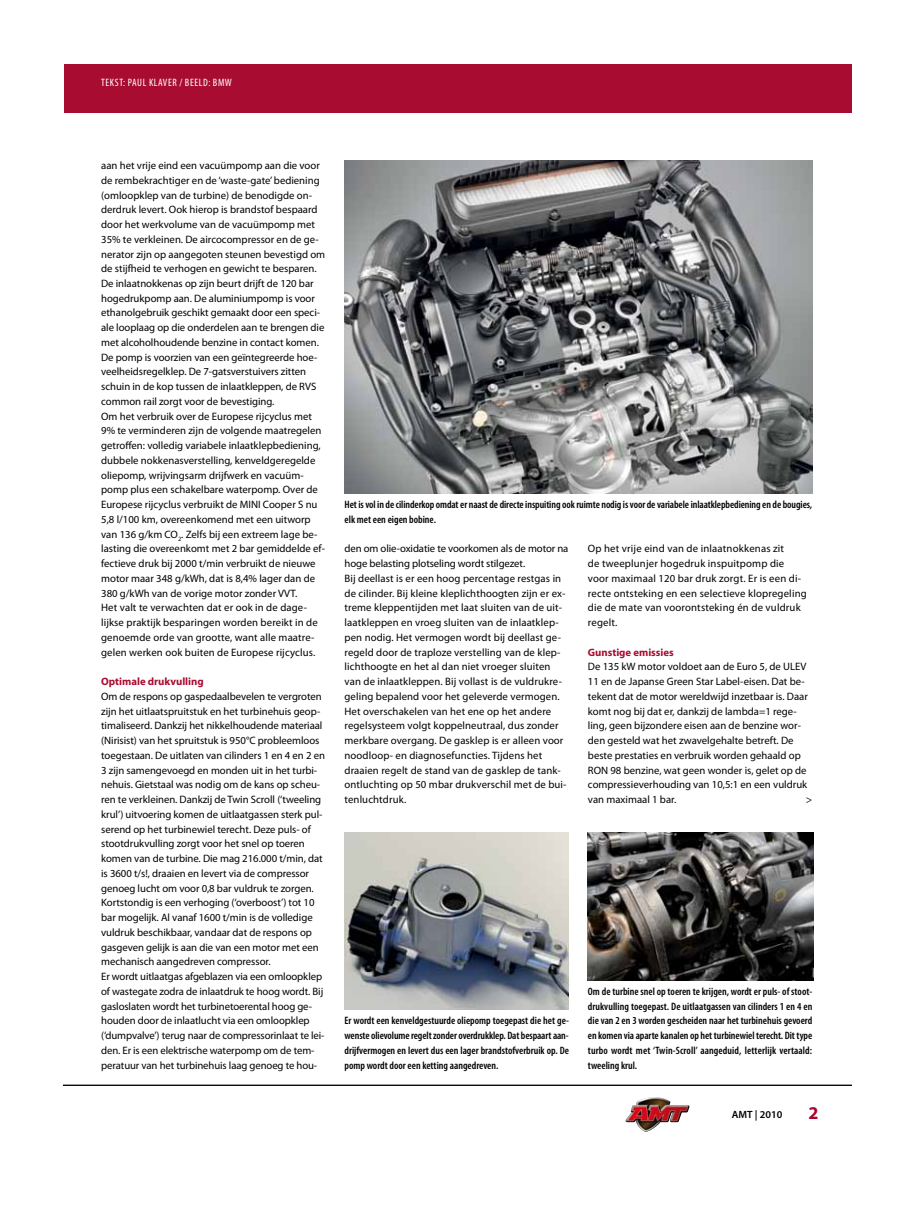
<style>
.page{position:relative;width:915px;height:1212px;background:#fff}
.page>*{position:absolute;margin:0;border:0;box-sizing:border-box;transform-origin:0 0}
.t1{font:700 18px "Myriad Pro";color:#aa052e}
.t2{font:10.65px/14.7px "Myriad Pro";color:#000}
.t3{font:600 condensed 10.65px/14.7px "Myriad Pro";letter-spacing:-.01em;color:#000;text-align:justify}
.t4{font:700 10.65px "Myriad Pro";color:#a80c31}
.t5{font:condensed 10.65px "Myriad Pro";letter-spacing:.055em;color:#fff}
.t6{font:600 10.5px "Myriad Pro";color:#000}
</style>
<div class="page">
<img style="left:625px;top:1097px;width:64px;height:35px">
<div style="left:64px;top:64px;width:786px;height:48px;background:#a80c31"></div>
<hr style="left:64px;top:1084px;width:786px;height:2px;background:#000">
<img style="left:344px;top:160px;width:468px;height:333px">
<img style="left:344px;top:833px;width:224px;height:176px">
<img style="left:587px;top:832px;width:225px;height:148px">
<p class="t5" style="left:101px;top:76px;width:132px">TEKST: PAUL KLAVER / BEELD: BMW</p>
<p class="t2" style="left:101px;top:158px;width:225px">aan het vrije eind een vacuümpomp aan die voor de rembekrachtiger en de ‘waste-gate’ bediening (omloopklep van de turbine) de benodigde on&shy;derdruk levert. Ook hierop is brandstof bespaard door het werkvolume van de vacuümpomp met 35% te verkleinen. De aircocompressor en de ge&shy;nerator zijn op aangegoten steunen bevestigd om de stijfheid te verhogen en gewicht te besparen.<br>De inlaatnokkenas op zijn beurt drijft de 120 bar hogedrukpomp aan. De aluminiumpomp is voor ethanolgebruik geschikt gemaakt door een speci&shy;ale looplaag op die onderdelen aan te brengen die met alcoholhoudende benzine in contact komen.<br>De pomp is voorzien van een geïntegreerde hoe&shy;veelheidsregelklep. De 7-gatsverstuivers zitten schuin in de kop tussen de inlaatkleppen, de RVS common rail zorgt voor de bevestiging.<br>Om het verbruik over de Europese rijcyclus met 9% te verminderen zijn de volgende maatregelen getroffen: volledig variabele inlaatklepbediening, dubbele nokkenasverstelling, kenveldgeregelde oliepomp, wrijvingsarm drijfwerk en vacuüm&shy;pomp plus een schakelbare waterpomp. Over de Europese rijcyclus verbruikt de MINI Cooper S nu 5,8 l/100 km, overeenkomend met een uitworp van 136 g/km CO<sub>2</sub>. Zelfs bij een extreem lage be&shy;lasting die overeenkomt met 2 bar gemiddelde ef&shy;fectieve druk bij 2000 t/min verbruikt de nieuwe motor maar 348 g/kWh, dat is 8,4% lager dan de 380 g/kWh van de vorige motor zonder VVT.<br>Het valt te verwachten dat er ook in de dage&shy;lijkse praktijk besparingen worden bereikt in de genoemde orde van grootte, want alle maatre&shy;gelen werken ook buiten de Europese rijcyclus.</p>
<p class="t4" style="left:101px;top:675px;width:104px">Optimale drukvulling</p>
<p class="t2" style="left:101px;top:689px;width:225px">Om de respons op gaspedaalbevelen te vergroten zijn het uitlaatspruitstuk en het turbinehuis geop&shy;timaliseerd. Dankzij het nikkelhoudende materiaal (Nirisist) van het spruitstuk is 950°C probleemloos toegestaan. De uitlaten van cilinders 1 en 4 en 2 en 3 zijn samengevoegd en monden uit in het turbi&shy;nehuis. Gietstaal was nodig om de kans op scheu&shy;ren te verkleinen. Dankzij de Twin Scroll (‘tweeling krul’) uitvoering komen de uitlaatgassen sterk pul&shy;serend op het turbinewiel terecht. Deze puls- of stootdrukvulling zorgt voor het snel op toeren komen van de turbine. Die mag 216.000 t/min, dat is 3600 t/s!, draaien en levert via de compressor genoeg lucht om voor 0,8 bar vuldruk te zorgen.<br>Kortstondig is een verhoging (‘overboost’) tot 10 bar mogelijk. Al vanaf 1600 t/min is de volledige vuldruk beschikbaar, vandaar dat de respons op gasgeven gelijk is aan die van een motor met een mechanisch aangedreven compressor.<br>Er wordt uitlaatgas afgeblazen via een omloopklep of wastegate zodra de inlaatdruk te hoog wordt. Bij gasloslaten wordt het turbinetoerental hoog ge&shy;houden door de inlaatlucht via een omloopklep (‘dumpvalve’) terug naar de compressorinlaat te lei&shy;den. Er is een elektrische waterpomp om de tem&shy;peratuur van het turbinehuis laag genoeg te hou-</p>
<p class="t3" style="left:344px;top:497px;width:469px">Het is vol in de cilinderkop omdat er naast de directe inspuiting ook ruimte nodig is voor de variabele inlaatklepbediening en de bougies, elk met een eigen bobine.</p>
<p class="t2" style="left:344px;top:541px;width:225px">den om olie-oxidatie te voorkomen als de motor na hoge belasting plotseling wordt stilgezet.<br>Bij deellast is er een hoog percentage restgas in de cilinder. Bij kleine kleplichthoogten zijn er ex&shy;treme kleppentijden met laat sluiten van de uit&shy;laatkleppen en vroeg sluiten van de inlaatklep&shy;pen nodig. Het vermogen wordt bij deellast ge&shy;regeld door de traploze verstelling van de klep&shy;lichthoogte en het al dan niet vroeger sluiten van de inlaatkleppen. Bij vollast is de vuldrukre&shy;geling bepalend voor het geleverde vermogen.<br>Het overschakelen van het ene op het andere regelsysteem volgt koppelneutraal, dus zonder merkbare overgang. De gasklep is er alleen voor noodloop- en diagnosefuncties. Tijdens het draaien regelt de stand van de gasklep de tank&shy;ontluchting op 50 mbar drukverschil met de bui&shy;tenluchtdruk.</p>
<p class="t2" style="left:587px;top:541px;width:220px">Op het vrije eind van de inlaatnokkenas zit<br>de tweeplunjer hogedruk inspuitpomp die voor maximaal 120 bar druk zorgt. Er is een di&shy;recte ontsteking en een selectieve klopregeling die de mate van voorontsteking én de vuldruk regelt.</p>
<p class="t4" style="left:587px;top:645px;width:87px">Gunstige emissies</p>
<p class="t2" style="left:587px;top:659px;width:221px">De 135 kW motor voldoet aan de Euro 5, de ULEV 11 en de Japanse Green Star Label-eisen. Dat be&shy;tekent dat de motor wereldwijd inzetbaar is. Daar komt nog bij dat er, dankzij de lambda=1 rege&shy;ling, geen bijzondere eisen aan de benzine wor&shy;den gesteld wat het zwavelgehalte betreft. De beste prestaties en verbruik worden gehaald op RON 98 benzine, wat geen wonder is, gelet op de compressieverhouding van 10,5:1 en een vuldruk van maximaal 1 bar.</p>
<p class="t2" style="left:805px;top:792px;width:8px">&gt;</p>
<p class="t3" style="left:344px;top:1013px;width:226px">Er wordt een kenveldgestuurde oliepomp toegepast die het ge&shy;wenste olievolume regelt zonder overdrukklep. Dat bespaart aan&shy;drijfvermogen en levert dus een lager brandstofverbruik op. De pomp wordt door een ketting aangedreven.</p>
<p class="t3" style="left:587px;top:984px;width:226px">Om de turbine snel op toeren te krijgen, wordt er puls- of stoot&shy;drukvulling toegepast. De uitlaatgassen van cilinders 1 en 4 en die van 2 en 3 worden gescheiden naar het turbinehuis gevoerd en komen via aparte kanalen op het turbinewiel terecht. Dit type turbo wordt met ‘Twin-Scroll’ aangeduid, letterlijk vertaald: tweeling krul.</p>
<h1 class="t1" style="left:808px;top:1101px;width:11px">2</h1>
<p class="t6" style="left:731px;top:1107px;width:52px">AMT | 2010</p>
</div>
